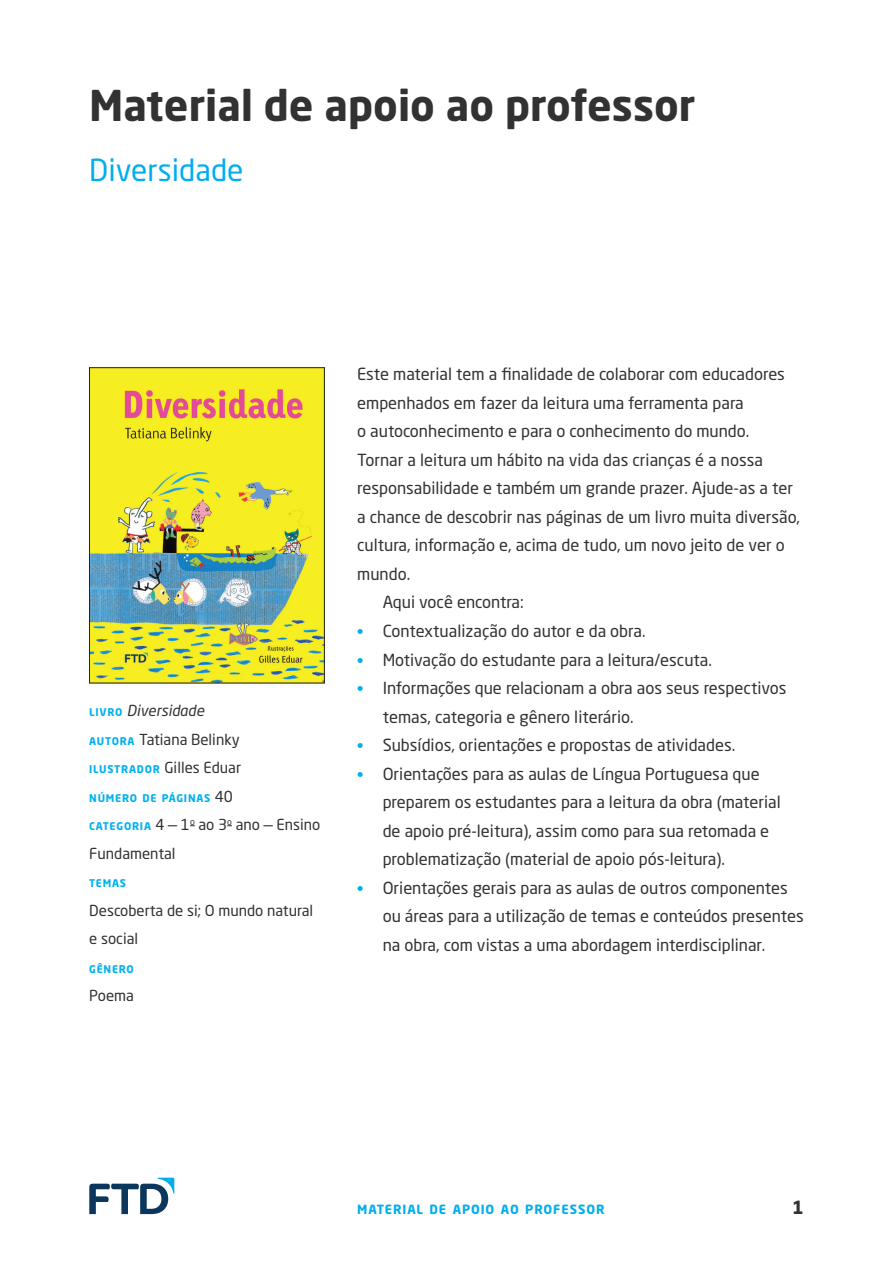
<style>
.page{position:relative;width:893px;height:1263px;background:#fff}
.page>*{position:absolute;margin:0;border:0;box-sizing:border-box;transform-origin:0 0}
.t1{font:700 42px "Neo Sans Pro";color:#333233}
.t2{font:30px "Neo Sans Pro";color:#00aeef}
.t3{font:700 18px "Neo Sans Pro";color:#333233}
.t4{font:16.5px/28.5px "Neo Sans Pro";color:#333233}
.t5{font:15px/28.5px "Neo Sans Pro";color:#333233}
.t6{font:700 12.6px "Neo Sans Pro";letter-spacing:.07em;color:#00aeef}
.t7{font:700 10.5px "Neo Sans Pro";letter-spacing:.07em;color:#00b1ef}
.s1{font-weight:700;font-size:10.5px;color:#00b1ef}
.s2{font-style:italic}
.s3{font-weight:400;font-size:15px;color:#333233}
.s4{font-weight:700;font-size:15px;color:#00b1ef}
</style>
<div class="page">
<svg style="left:89px;top:1178px;width:85px;height:36px"></svg>
<img style="left:91px;top:369px;width:232px;height:312px">
<div style="left:89px;top:367px;width:236px;height:316px;border:1px solid #231f20"></div>
<h1 class="t1" style="left:89px;top:79px;width:608px">Material de apoio ao professor</h1>
<h2 class="t2" style="left:89px;top:152px;width:156px">Diversidade</h2>
<p class="t5" style="left:89px;top:696px;width:153px"><span class="s1">LIVRO</span> <span class="s2">Diversidade<br></span><span class="s1">AUTORA</span> Tatiana Belinky<br><span class="s1">ILUSTRADOR</span> Gilles Eduar</p>
<p class="t7" style="left:89px;top:791px;width:145px">NÚMERO DE PÁGINAS <span class="s3">40</span></p>
<p class="t5" style="left:89px;top:810px;width:232px"><span class="s1">CATEGORIA</span> 4 — 1<sup>o</sup> ao 3<sup>o</sup> ano — Ensino<br>Fundamental</p>
<p class="t7" style="left:89px;top:876px;width:38px">TEMAS</p>
<p class="t5" style="left:89px;top:895px;width:225px">Descoberta de si; O mundo natural e social</p>
<p class="t7" style="left:89px;top:962px;width:46px">GÊNERO</p>
<p class="t5" style="left:89px;top:981px;width:46px">Poema</p>
<p class="t4" style="left:357px;top:360px;width:429px">Este material tem a finalidade de colaborar com educadores</p>
<p class="t4" style="left:357px;top:388px;width:388px">empenhados em fazer da leitura uma ferramenta para</p>
<p class="t4" style="left:357px;top:417px;width:394px">o autoconhecimento e para o conhecimento do mundo.</p>
<p class="t4" style="left:357px;top:445px;width:407px">Tornar a leitura um hábito na vida das crianças é a nossa</p>
<p class="t4" style="left:357px;top:474px;width:437px">responsabilidade e também um grande prazer. Ajude-as a ter</p>
<p class="t4" style="left:357px;top:502px;width:444px">a chance de descobrir nas páginas de um livro muita diversão,</p>
<p class="t4" style="left:357px;top:531px;width:429px">cultura, informação e, acima de tudo, um novo jeito de ver o</p>
<p class="t4" style="left:357px;top:559px;width:54px">mundo.</p>
<p class="t4" style="left:383px;top:588px;width:143px">Aqui você encontra:</p>
<p class="t4" style="left:357px;top:616px;width:290px"><span class="s4">•</span> Contextualização do autor e da obra.</p>
<p class="t4" style="left:357px;top:645px;width:356px"><span class="s4">•</span> Motivação do estudante para a leitura/escuta.</p>
<p class="t4" style="left:383px;top:673px;width:405px;text-indent:-26px"><span class="s4">•</span> Informações que relacionam a obra aos seus respectivos temas, categoria e gênero literário.</p>
<p class="t4" style="left:357px;top:730px;width:380px"><span class="s4">•</span> Subsídios, orientações e propostas de atividades.</p>
<p class="t4" style="left:383px;top:759px;width:400px;text-indent:-26px"><span class="s4">•</span> Orientações para as aulas de Língua Portuguesa que preparem os estudantes para a leitura da obra (material de apoio pré-leitura), assim como para sua retomada e problematização (material de apoio pós-leitura).</p>
<p class="t4" style="left:383px;top:873px;width:422px;text-indent:-26px"><span class="s4">•</span> Orientações gerais para as aulas de outros componentes ou áreas para a utilização de temas e conteúdos presentes na obra, com vistas a uma abordagem interdisciplinar.</p>
<p class="t6" style="left:357px;top:1201px;width:249px">MATERIAL DE APOIO AO PROFESSOR</p>
<p class="t3" style="left:792px;top:1196px;width:13px">1</p>
</div>
